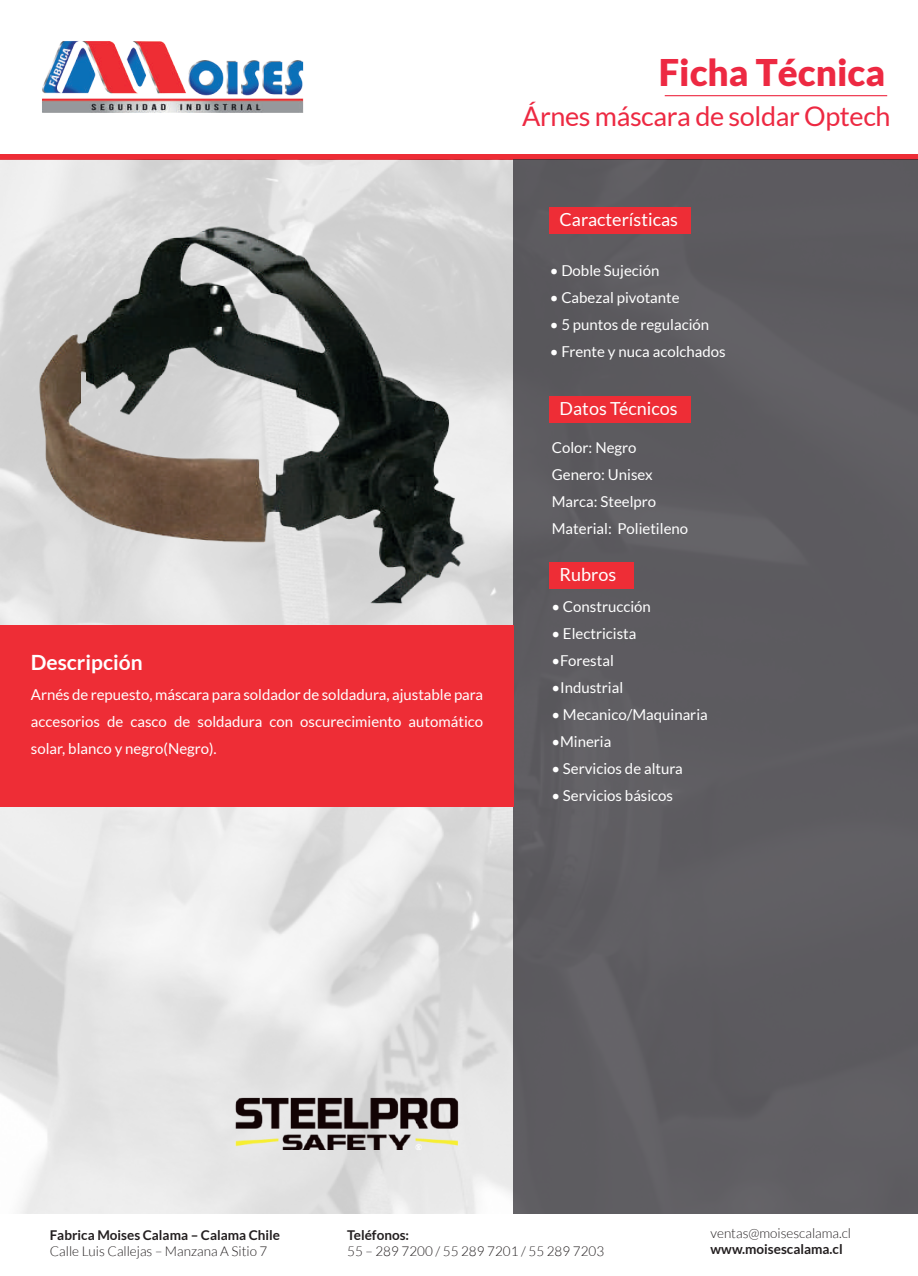
<style>
.page{position:relative;width:918px;height:1276px;background:#fff}
.page>*{position:absolute;margin:0;border:0;box-sizing:border-box;transform-origin:0 0}
.t1{font:900 36.75px "Lato";color:#ed2942}
.t2{font:27px "Lato";letter-spacing:-.015em;color:#ed2942}
.t3{font:700 21px "Lato";color:#fff}
.t4{font:18px "Lato";color:#fff}
.t5{font:15px/27px "Lato";color:#fff;text-align:justify}
.t6{font:300 13.5px "Lato";color:#231f20}
.t7{font:700 13.5px "Lato";color:#231f20}
</style>
<div class="page">
<hr style="left:665px;top:95px;width:222px;height:1px;background:#ed2942">
<div style="left:0;top:154px;width:918px;height:6px;background:#ee2d36"></div>
<img style="left:0;top:715px;width:514px;height:498px">
<div style="left:514px;top:160px;width:404px;height:1053px;background:#5d5b60"></div>
<div style="left:550px;top:207px;width:141px;height:26px;background:#ee2d36"></div>
<img style="left:42px;top:41px;width:262px;height:72px">
<img style="left:0;top:159px;width:549px;height:556px">
<div style="left:1px;top:625px;width:513px;height:182px;background:#ee2d36"></div>
<div style="left:550px;top:396px;width:141px;height:27px;background:#ee2d36"></div>
<div style="left:550px;top:562px;width:84px;height:26px;background:#ee2d36"></div>
<img style="left:188px;top:1078px;width:319px;height:90px">
<h1 class="t1" style="left:659px;top:51px;width:228px">Ficha Técnica</h1>
<h2 class="t2" style="left:522px;top:101px;width:370px">Árnes máscara de soldar Optech</h2>
<p class="t4" style="left:560px;top:210px;width:120px">Características</p>
<p class="t5" style="left:550px;top:257px;width:111px">• Doble Sujeción</p>
<p class="t5" style="left:550px;top:284px;width:131px">• Cabezal pivotante</p>
<p class="t5" style="left:550px;top:311px;width:161px">• 5 puntos de regulación</p>
<p class="t5" style="left:550px;top:338px;width:177px">• Frente y nuca acolchados</p>
<p class="t4" style="left:560px;top:399px;width:120px">Datos Técnicos</p>
<p class="t5" style="left:552px;top:434px;width:138px;text-align:left">Color: Negro<br>Genero: Unisex<br>Marca: Steelpro<br>Material: Polietileno</p>
<h3 class="t3" style="left:31px;top:650px;width:113px">Descripción</h3>
<p class="t5" style="left:31px;top:681px;width:454px">Arnés de repuesto, máscara para soldador de soldadura, ajustable para accesorios de casco de soldadura con oscurecimiento automático solar, blanco y negro(Negro).</p>
<p class="t4" style="left:560px;top:565px;width:58px">Rubros</p>
<p class="t5" style="left:551px;top:593px;width:101px">• Construcción</p>
<p class="t5" style="left:551px;top:620px;width:87px">• Electricista</p>
<p class="t5" style="left:551px;top:647px;width:64px">•Forestal</p>
<p class="t5" style="left:551px;top:674px;width:73px">•Industrial</p>
<p class="t5" style="left:551px;top:701px;width:158px">• Mecanico/Maquinaria</p>
<p class="t5" style="left:551px;top:728px;width:62px">•Mineria</p>
<p class="t5" style="left:551px;top:755px;width:133px">• Servicios de altura</p>
<p class="t5" style="left:551px;top:782px;width:123px">• Servicios básicos</p>
<p class="t7" style="left:50px;top:1227px;width:232px">Fabrica Moises Calama – Calama Chile</p>
<p class="t6" style="left:50px;top:1243px;width:219px">Calle Luis Callejas – Manzana A Sitio 7</p>
<p class="t7" style="left:347px;top:1227px;width:63px">Teléfonos:</p>
<p class="t6" style="left:347px;top:1243px;width:258px">55 – 289 7200 / 55 289 7201 / 55 289 7203</p>
<p class="t6" style="left:711px;top:1226px;width:142px">ventas@moisescalama.cl</p>
<p class="t7" style="left:711px;top:1241px;width:134px">www.moisescalama.cl</p>
</div>
